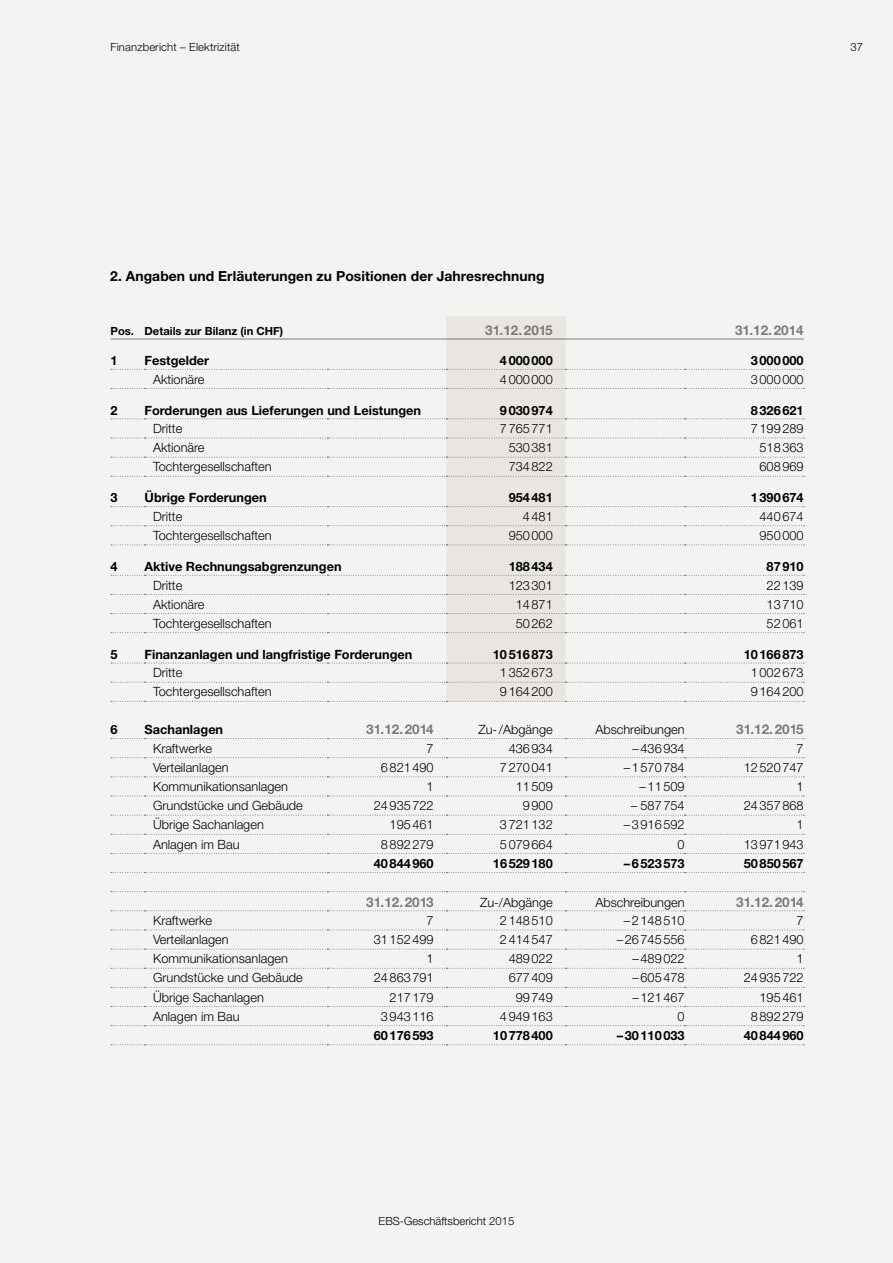
<style>
.page{position:relative;width:893px;height:1263px;background:#f4f3f1}
.page>*{position:absolute;margin:0;border:0;box-sizing:border-box;transform-origin:0 0}
.t1{font:700 13.8px "Helvetica Neue LT Pro";letter-spacing:.005em;color:#000}
.t2{font:700 13.5px "Helvetica Neue LT Pro";color:#7c7b7b}
.t3{font:300 12.75px "Helvetica Neue LT Pro";color:#000}
.t4{font:700 12.75px "Helvetica Neue LT Pro";color:#000}
.t5{font:300 11.25px "Helvetica Neue LT Pro";letter-spacing:.01em;color:#000}
.t6{font:700 11.25px "Helvetica Neue LT Pro";color:#000}
</style>
<div class="page">
<div style="left:446px;top:317px;width:120px;height:22px;background:#e9e6e2"></div>
<svg style="left:111px;top:776px;width:693px;height:1px"></svg>
<svg style="left:111px;top:949px;width:693px;height:1px"></svg>
<svg style="left:111px;top:757px;width:693px;height:1px"></svg>
<svg style="left:111px;top:929px;width:693px;height:1px"></svg>
<svg style="left:111px;top:738px;width:693px;height:1px"></svg>
<svg style="left:111px;top:910px;width:693px;height:1px"></svg>
<svg style="left:111px;top:796px;width:693px;height:1px"></svg>
<svg style="left:111px;top:815px;width:693px;height:1px"></svg>
<svg style="left:111px;top:834px;width:693px;height:1px"></svg>
<svg style="left:111px;top:853px;width:693px;height:1px"></svg>
<svg style="left:111px;top:872px;width:693px;height:1px"></svg>
<svg style="left:111px;top:891px;width:693px;height:1px"></svg>
<svg style="left:111px;top:968px;width:693px;height:1px"></svg>
<svg style="left:111px;top:987px;width:693px;height:1px"></svg>
<svg style="left:111px;top:1006px;width:693px;height:1px"></svg>
<svg style="left:111px;top:1025px;width:693px;height:1px"></svg>
<svg style="left:111px;top:1044px;width:693px;height:1px"></svg>
<svg style="left:111px;top:339px;width:693px;height:363px"></svg>
<p class="t5" style="left:111px;top:40px;width:131px">Finanzbericht – Elektrizität</p>
<p class="t5" style="left:850px;top:40px;width:14px">37</p>
<p class="t1" style="left:110px;top:267px;width:436px">2. Angaben und Erläuterungen zu Positionen der Jahresrechnung</p>
<p class="t6" style="left:111px;top:324px;width:174px">Pos. Details zur Bilanz (in CHF)</p>
<p class="t2" style="left:485px;top:321px;width:69px">31.12.2015</p>
<p class="t2" style="left:735px;top:321px;width:70px">31.12.2014</p>
<p class="t4" style="left:111px;top:352px;width:9px">1</p>
<p class="t4" style="left:145px;top:352px;width:66px">Festgelder</p>
<p class="t4" style="left:500px;top:352px;width:54px">4000000</p>
<p class="t4" style="left:751px;top:352px;width:54px">3000000</p>
<p class="t3" style="left:153px;top:371px;width:53px">Aktionäre</p>
<p class="t3" style="left:500px;top:371px;width:54px">4000000</p>
<p class="t3" style="left:751px;top:371px;width:54px">3000000</p>
<p class="t4" style="left:111px;top:402px;width:9px">2</p>
<p class="t4" style="left:145px;top:402px;width:278px">Forderungen aus Lieferungen und Leistungen</p>
<p class="t4" style="left:500px;top:402px;width:54px">9030974</p>
<p class="t4" style="left:751px;top:402px;width:54px">8326621</p>
<p class="t3" style="left:153px;top:421px;width:31px">Dritte</p>
<p class="t3" style="left:500px;top:421px;width:54px">7765771</p>
<p class="t3" style="left:751px;top:421px;width:54px">7199289</p>
<p class="t3" style="left:153px;top:440px;width:53px">Aktionäre</p>
<p class="t3" style="left:509px;top:440px;width:46px">530381</p>
<p class="t3" style="left:760px;top:440px;width:46px">518363</p>
<p class="t3" style="left:153px;top:459px;width:120px">Tochtergesellschaften</p>
<p class="t3" style="left:509px;top:459px;width:46px">734822</p>
<p class="t3" style="left:760px;top:459px;width:46px">608969</p>
<p class="t4" style="left:111px;top:490px;width:9px">3</p>
<p class="t4" style="left:145px;top:490px;width:124px">Übrige Forderungen</p>
<p class="t4" style="left:509px;top:490px;width:46px">954481</p>
<p class="t4" style="left:751px;top:490px;width:54px">1390674</p>
<p class="t3" style="left:153px;top:508px;width:31px">Dritte</p>
<p class="t3" style="left:523px;top:508px;width:31px">4481</p>
<p class="t3" style="left:760px;top:508px;width:46px">440674</p>
<p class="t3" style="left:153px;top:528px;width:120px">Tochtergesellschaften</p>
<p class="t3" style="left:509px;top:528px;width:46px">950000</p>
<p class="t3" style="left:760px;top:528px;width:46px">950000</p>
<p class="t4" style="left:111px;top:558px;width:9px">4</p>
<p class="t4" style="left:145px;top:558px;width:198px">Aktive Rechnungsabgrenzungen</p>
<p class="t4" style="left:509px;top:558px;width:46px">188434</p>
<p class="t4" style="left:767px;top:558px;width:39px">87910</p>
<p class="t3" style="left:153px;top:577px;width:31px">Dritte</p>
<p class="t3" style="left:509px;top:577px;width:46px">123301</p>
<p class="t3" style="left:767px;top:577px;width:39px">22139</p>
<p class="t3" style="left:153px;top:596px;width:53px">Aktionäre</p>
<p class="t3" style="left:516px;top:596px;width:39px">14871</p>
<p class="t3" style="left:767px;top:596px;width:39px">13710</p>
<p class="t3" style="left:153px;top:615px;width:120px">Tochtergesellschaften</p>
<p class="t3" style="left:516px;top:615px;width:39px">50262</p>
<p class="t3" style="left:767px;top:615px;width:39px">52061</p>
<p class="t4" style="left:111px;top:646px;width:9px">5</p>
<p class="t4" style="left:145px;top:646px;width:269px">Finanzanlagen und langfristige Forderungen</p>
<p class="t4" style="left:493px;top:646px;width:61px">10516873</p>
<p class="t4" style="left:744px;top:646px;width:61px">10166873</p>
<p class="t3" style="left:153px;top:665px;width:31px">Dritte</p>
<p class="t3" style="left:500px;top:665px;width:54px">1352673</p>
<p class="t3" style="left:751px;top:665px;width:54px">1002673</p>
<p class="t3" style="left:153px;top:684px;width:120px">Tochtergesellschaften</p>
<p class="t3" style="left:500px;top:684px;width:54px">9164200</p>
<p class="t3" style="left:751px;top:684px;width:54px">9164200</p>
<p class="t4" style="left:111px;top:722px;width:9px">6</p>
<p class="t4" style="left:145px;top:722px;width:80px">Sachanlagen</p>
<p class="t2" style="left:366px;top:721px;width:69px">31.12.2014</p>
<p class="t3" style="left:478px;top:722px;width:76px">Zu-/Abgänge</p>
<p class="t3" style="left:595px;top:722px;width:91px">Abschreibungen</p>
<p class="t2" style="left:736px;top:721px;width:69px">31.12.2015</p>
<p class="t3" style="left:153px;top:740px;width:61px">Kraftwerke</p>
<p class="t3" style="left:427px;top:740px;width:9px">7</p>
<p class="t3" style="left:509px;top:740px;width:46px">436934</p>
<p class="t3" style="left:632px;top:740px;width:54px">–436934</p>
<p class="t3" style="left:797px;top:740px;width:9px">7</p>
<p class="t3" style="left:153px;top:760px;width:77px">Verteilanlagen</p>
<p class="t3" style="left:381px;top:760px;width:54px">6821490</p>
<p class="t3" style="left:500px;top:760px;width:54px">7270041</p>
<p class="t3" style="left:624px;top:760px;width:62px">–1570784</p>
<p class="t3" style="left:744px;top:760px;width:61px">12520747</p>
<p class="t3" style="left:153px;top:779px;width:136px">Kommunikationsanlagen</p>
<p class="t3" style="left:427px;top:779px;width:9px">1</p>
<p class="t3" style="left:516px;top:779px;width:39px">11509</p>
<p class="t3" style="left:640px;top:779px;width:47px">–11509</p>
<p class="t3" style="left:797px;top:779px;width:9px">1</p>
<p class="t3" style="left:153px;top:798px;width:151px">Grundstücke und Gebäude</p>
<p class="t3" style="left:374px;top:798px;width:61px">24935722</p>
<p class="t3" style="left:523px;top:798px;width:31px">9900</p>
<p class="t3" style="left:631px;top:798px;width:55px">– 587754</p>
<p class="t3" style="left:744px;top:798px;width:61px">24357868</p>
<p class="t3" style="left:153px;top:817px;width:112px">Übrige Sachanlagen</p>
<p class="t3" style="left:390px;top:817px;width:46px">195461</p>
<p class="t3" style="left:500px;top:817px;width:54px">3721132</p>
<p class="t3" style="left:624px;top:817px;width:62px">–3916592</p>
<p class="t3" style="left:797px;top:817px;width:9px">1</p>
<p class="t3" style="left:153px;top:836px;width:88px">Anlagen im Bau</p>
<p class="t3" style="left:381px;top:836px;width:54px">8892279</p>
<p class="t3" style="left:500px;top:836px;width:54px">5079664</p>
<p class="t3" style="left:677px;top:836px;width:9px">0</p>
<p class="t3" style="left:744px;top:836px;width:61px">13971943</p>
<p class="t4" style="left:374px;top:855px;width:61px">40844960</p>
<p class="t4" style="left:493px;top:855px;width:61px">16529180</p>
<p class="t4" style="left:624px;top:855px;width:62px">–6523573</p>
<p class="t4" style="left:744px;top:855px;width:61px">50850567</p>
<p class="t2" style="left:366px;top:893px;width:69px">31.12.2013</p>
<p class="t3" style="left:480px;top:894px;width:74px">Zu-/Abgänge</p>
<p class="t3" style="left:595px;top:894px;width:91px">Abschreibungen</p>
<p class="t2" style="left:736px;top:893px;width:69px">31.12.2014</p>
<p class="t3" style="left:153px;top:913px;width:61px">Kraftwerke</p>
<p class="t3" style="left:427px;top:913px;width:9px">7</p>
<p class="t3" style="left:500px;top:913px;width:54px">2148510</p>
<p class="t3" style="left:624px;top:913px;width:62px">–2148510</p>
<p class="t3" style="left:797px;top:913px;width:9px">7</p>
<p class="t3" style="left:153px;top:932px;width:77px">Verteilanlagen</p>
<p class="t3" style="left:374px;top:932px;width:61px">31152499</p>
<p class="t3" style="left:500px;top:932px;width:54px">2414547</p>
<p class="t3" style="left:617px;top:932px;width:69px">–26745556</p>
<p class="t3" style="left:751px;top:932px;width:54px">6821490</p>
<p class="t3" style="left:153px;top:951px;width:136px">Kommunikationsanlagen</p>
<p class="t3" style="left:427px;top:951px;width:9px">1</p>
<p class="t3" style="left:509px;top:951px;width:46px">489022</p>
<p class="t3" style="left:632px;top:951px;width:54px">–489022</p>
<p class="t3" style="left:797px;top:951px;width:9px">1</p>
<p class="t3" style="left:153px;top:970px;width:151px">Grundstücke und Gebäude</p>
<p class="t3" style="left:374px;top:970px;width:61px">24863791</p>
<p class="t3" style="left:509px;top:970px;width:46px">677409</p>
<p class="t3" style="left:632px;top:970px;width:54px">–605478</p>
<p class="t3" style="left:744px;top:970px;width:61px">24935722</p>
<p class="t3" style="left:153px;top:989px;width:112px">Übrige Sachanlagen</p>
<p class="t3" style="left:390px;top:989px;width:46px">217179</p>
<p class="t3" style="left:516px;top:989px;width:39px">99749</p>
<p class="t3" style="left:632px;top:989px;width:54px">–121467</p>
<p class="t3" style="left:759px;top:989px;width:46px">195461</p>
<p class="t3" style="left:153px;top:1008px;width:88px">Anlagen im Bau</p>
<p class="t3" style="left:381px;top:1008px;width:54px">3943116</p>
<p class="t3" style="left:500px;top:1008px;width:54px">4949163</p>
<p class="t3" style="left:677px;top:1008px;width:9px">0</p>
<p class="t3" style="left:751px;top:1008px;width:54px">8892279</p>
<p class="t4" style="left:374px;top:1027px;width:61px">60176593</p>
<p class="t4" style="left:493px;top:1027px;width:61px">10778400</p>
<p class="t4" style="left:617px;top:1027px;width:69px">–30110033</p>
<p class="t4" style="left:744px;top:1027px;width:61px">40844960</p>
<p class="t5" style="left:379px;top:1214px;width:137px">EBS-Geschäftsbericht 2015</p>
</div>
